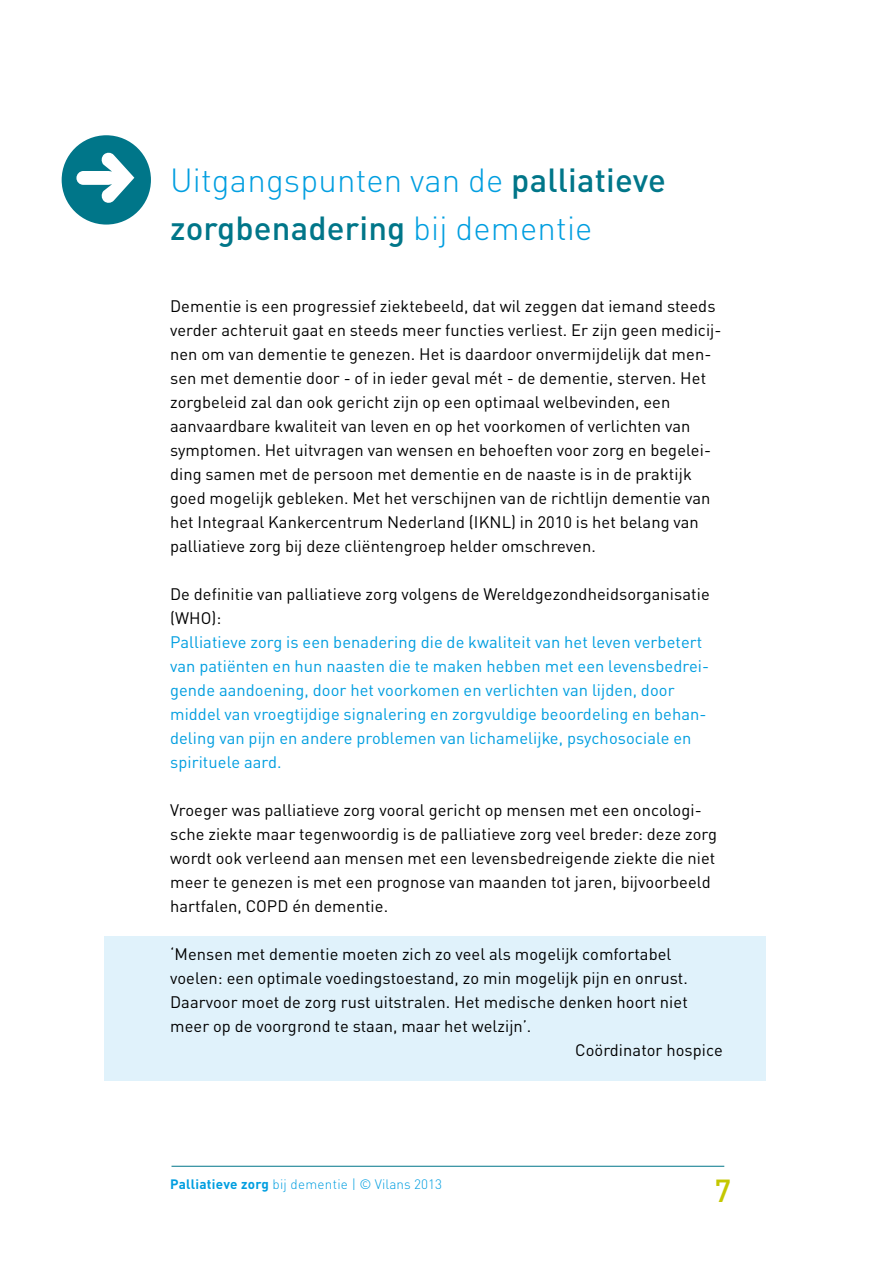
<style>
.page{position:relative;width:893px;height:1263px;background:#fff}
.page>*{position:absolute;margin:0;border:0;box-sizing:border-box;transform-origin:0 0}
.t1{font:300 33px/48px "DINOT";letter-spacing:.005em;color:#009ee0}
.t2{font:500 31.5px "DINOT";color:#c4c700}
.t3{font:16.5px/24px "DINOT";letter-spacing:.005em;color:#000}
.t4{font:16.5px/24px "DINOT";letter-spacing:.005em;color:#009ee0}
.t5{font:300 13.5px "DINOT";letter-spacing:.02em;color:#009ee0}
.s1{font-weight:500;color:#007689}
.s2{font-weight:700}
</style>
<div class="page">
<hr style="left:171px;top:1166px;width:553px;height:1px;background:#007689">
<div style="left:104px;top:936px;width:661px;height:144px;background:#e0f2fb"></div>
<div style="left:62px;top:135px;width:89px;height:90px;background:#007689;border-radius:50%"></div>
<svg style="left:76px;top:152px;width:58px;height:51px"></svg>
<h1 class="t1" style="left:170px;top:156px;width:497px">Uitgangspunten van de <span class="s1">palliatieve zorgbenadering</span> bij dementie</h1>
<p class="t3" style="left:170px;top:294px;width:553px">Dementie is een progressief ziektebeeld, dat wil zeggen dat iemand steeds verder achteruit gaat en steeds meer functies verliest. Er zijn geen medicij&shy;nen om van dementie te genezen. Het is daardoor onvermijdelijk dat men&shy;sen met dementie door - of in ieder geval mét - de dementie, sterven. Het zorgbeleid zal dan ook gericht zijn op een optimaal welbevinden, een aanvaardbare kwaliteit van leven en op het voorkomen of verlichten van symptomen. Het uitvragen van wensen en behoeften voor zorg en begelei&shy;ding samen met de persoon met dementie en de naaste is in de praktijk goed mogelijk gebleken. Met het verschijnen van de richtlijn dementie van het Integraal Kankercentrum Nederland (IKNL) in 2010 is het belang van palliatieve zorg bij deze cliëntengroep helder omschreven.</p>
<p class="t3" style="left:170px;top:582px;width:541px">De definitie van palliatieve zorg volgens de Wereldgezondheidsorganisatie (WHO):</p>
<p class="t4" style="left:170px;top:630px;width:540px">Palliatieve zorg is een benadering die de kwaliteit van het leven verbetert van patiënten en hun naasten die te maken hebben met een levensbedrei&shy;gende aandoening, door het voorkomen en verlichten van lijden, door middel van vroegtijdige signalering en zorgvuldige beoordeling en behan&shy;deling van pijn en andere problemen van lichamelijke, psychosociale en spirituele aard.</p>
<p class="t3" style="left:170px;top:798px;width:548px">Vroeger was palliatieve zorg vooral gericht op mensen met een oncologi&shy;sche ziekte maar tegenwoordig is de palliatieve zorg veel breder: deze zorg wordt ook verleend aan mensen met een levensbedreigende ziekte die niet meer te genezen is met een prognose van maanden tot jaren, bijvoorbeeld hartfalen, COPD én dementie.</p>
<p class="t3" style="left:170px;top:942px;width:503px">‘Mensen met dementie moeten zich zo veel als mogelijk comfortabel</p>
<p class="t3" style="left:170px;top:966px;width:519px">voelen: een optimale voedingstoestand, zo min mogelijk pijn en onrust.</p>
<p class="t3" style="left:170px;top:990px;width:519px">Daarvoor moet de zorg rust uitstralen. Het medische denken hoort niet</p>
<p class="t3" style="left:170px;top:1014px;width:363px">meer op de voorgrond te staan, maar het welzijn’.</p>
<p class="t3" style="left:575px;top:1038px;width:149px">Coördinator hospice</p>
<p class="t5" style="left:170px;top:1175px;width:273px"><span class="s2">Palliatieve zorg</span> bij dementie | © Vilans 2013</p>
<h2 class="t2" style="left:714px;top:1170px;width:18px">7</h2>
</div>
